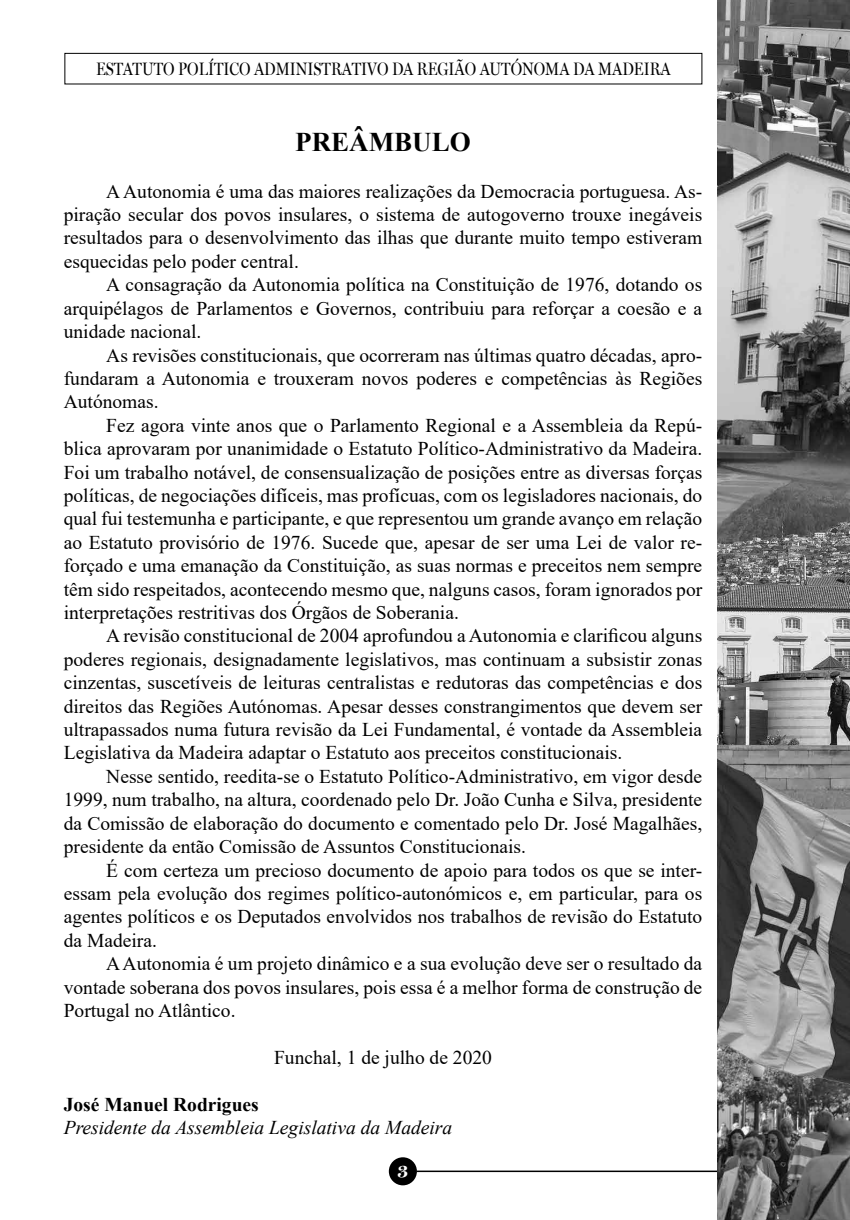
<style>
.page{position:relative;width:850px;height:1220px;background:#fff}
.page>*{position:absolute;margin:0;border:0;box-sizing:border-box;transform-origin:0 0}
.t1{font:700 27px "Times New Roman";color:#000}
.t2{font:19.5px/23.4px "Times New Roman";color:#000;text-align:justify}
.t3{font:italic 19.5px "Times New Roman";color:#000}
.t4{font:700 19.5px "Times New Roman";color:#000}
.t5{font:18px "Miller Display";color:#000;scale:.82 1}
.t6{font:700 18px "Miller Display";color:#fff}
</style>
<div class="page">
<hr style="left:416px;top:1170px;width:434px;height:2px;background:#000">
<div style="left:389px;top:1157px;width:28px;height:28px;background:#000;border-radius:50%"></div>
<img style="left:717px;top:0;width:133px;height:1220px">
<div style="left:64px;top:53px;width:638px;height:31px;border:1px solid #000"></div>
<p class="t5" style="left:96px;top:58px;width:702px">ESTATUTO POLÍTICO ADMINISTRATIVO DA REGIÃO AUTÓNOMA DA MADEIRA</p>
<h1 class="t1" style="left:295px;top:122px;width:177px">PREÂMBULO</h1>
<p class="t2" style="left:64px;top:179px;width:640px;text-indent:43px">A Autonomia é uma das maiores realizações da Democracia portuguesa. As&shy;piração secular dos povos insulares, o sistema de autogoverno trouxe inegáveis resultados para o desenvolvimento das ilhas que durante muito tempo estiveram esquecidas pelo poder central.</p>
<p class="t2" style="left:64px;top:272px;width:640px;text-indent:43px">A consagração da Autonomia política na Constituição de 1976, dotando os arquipélagos de Parlamentos e Governos, contribuiu para reforçar a coesão e a unidade nacional.</p>
<p class="t2" style="left:64px;top:343px;width:640px;text-indent:43px">As revisões constitucionais, que ocorreram nas últimas quatro décadas, apro&shy;fundaram a Autonomia e trouxeram novos poderes e competências às Regiões Autónomas.</p>
<p class="t2" style="left:64px;top:413px;width:640px;text-indent:43px">Fez agora vinte anos que o Parlamento Regional e a Assembleia da Repú&shy;blica aprovaram por unanimidade o Estatuto Político-Administrativo da Madeira.<br>Foi um trabalho notável, de consensualização de posições entre as diversas forças políticas, de negociações difíceis, mas profícuas, com os legisladores nacionais, do qual fui testemunha e participante, e que representou um grande avanço em relação ao Estatuto provisório de 1976. Sucede que, apesar de ser uma Lei de valor re&shy;forçado e uma emanação da Constituição, as suas normas e preceitos nem sempre têm sido respeitados, acontecendo mesmo que, nalguns casos, foram ignorados por interpretações restritivas dos Órgãos de Soberania.</p>
<p class="t2" style="left:64px;top:623px;width:640px;text-indent:43px">A revisão constitucional de 2004 aprofundou a Autonomia e clarificou alguns poderes regionais, designadamente legislativos, mas continuam a subsistir zonas cinzentas, suscetíveis de leituras centralistas e redutoras das competências e dos direitos das Regiões Autónomas. Apesar desses constrangimentos que devem ser ultrapassados numa futura revisão da Lei Fundamental, é vontade da Assembleia Legislativa da Madeira adaptar o Estatuto aos preceitos constitucionais.</p>
<p class="t2" style="left:64px;top:764px;width:640px;text-indent:43px">Nesse sentido, reedita-se o Estatuto Político-Administrativo, em vigor desde 1999, num trabalho, na altura, coordenado pelo Dr. João Cunha e Silva, presidente da Comissão de elaboração do documento e comentado pelo Dr. José Magalhães, presidente da então Comissão de Assuntos Constitucionais.</p>
<p class="t2" style="left:64px;top:857px;width:640px;text-indent:43px">É com certeza um precioso documento de apoio para todos os que se inter&shy;essam pela evolução dos regimes político-autonómicos e, em particular, para os agentes políticos e os Deputados envolvidos nos trabalhos de revisão do Estatuto da Madeira.</p>
<p class="t2" style="left:64px;top:951px;width:640px;text-indent:43px">A Autonomia é um projeto dinâmico e a sua evolução deve ser o resultado da vontade soberana dos povos insulares, pois essa é a melhor forma de construção de Portugal no Atlântico.</p>
<p class="t2" style="left:274px;top:1045px;width:219px">Funchal, 1 de julho de 2020</p>
<p class="t4" style="left:64px;top:1090px;width:197px">José Manuel Rodrigues</p>
<p class="t3" style="left:64px;top:1114px;width:390px">Presidente da Assembleia Legislativa da Madeira</p>
<p class="t6" style="left:398px;top:1159px;width:12px">3</p>
</div>
